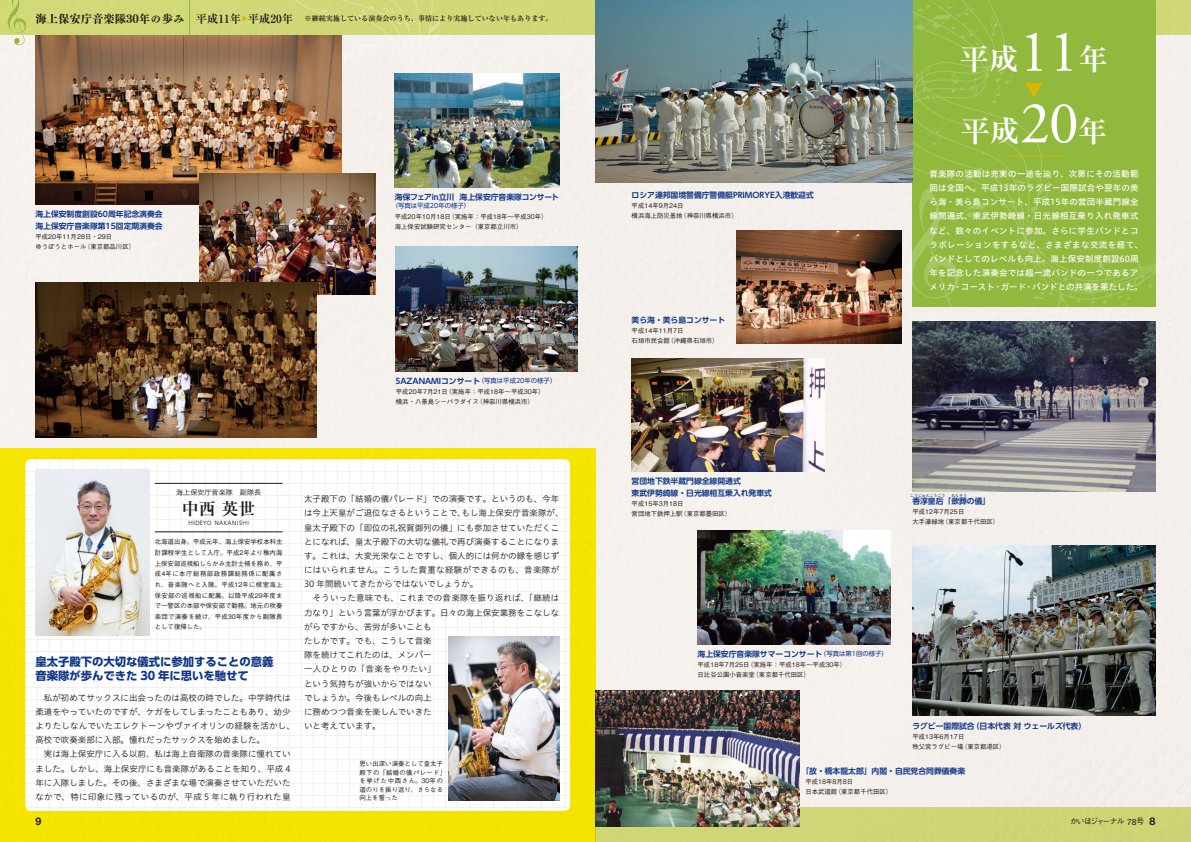
<style>
.page{position:relative;width:1191px;height:842px;background:#fff}
.page>*{position:absolute;margin:0;border:0;box-sizing:border-box;transform-origin:0 0}
.t1{font:700 29.8px "Ryumin Pr 6";color:#fff}
.t2{font:700 17px "Ryumin Pr 6 N";color:#231916}
.t3{font:700 11.3px/14.2px "UD Shin Go Pr 6 N";color:#0d3488}
.t4{font:700 10.6px "Helvetica Neue LT Pro";color:#231916}
.t5{font:8.5px/14.2px "Hiragino UD Sans Std W3";color:#231916}
.t6{font:8.5px/14.2px "Hiragino UD Sans Std W5";letter-spacing:.025em;color:#fff}
.t7{font:700 7.8px/11.3px "UD Shin Go Pro De";color:#0d3488}
.t8{font:500 7.8px "Gothic BBB Pro";letter-spacing:-.12em;color:#231916}
.t9{font:700 7.1px "Ryumin Pr 6";color:#231916}
.t10{font:7.1px "Hiragino UD Sans Std W3";color:#231916}
.t11{font:500 6.4px/9.9px "Gothic BBB Pro";color:#231916}
.t12{font:6.4px "UD Shin Go Pro";color:#0d3488}
.t13{font:5.7px "Hiragino UD Sans Std W3";color:#231916}
.t14{font:700 3.9px "UD Shin Go Pro De";color:#0d3488}
.s1{font-family:"Tsuku BMD Min Std E";font-weight:400;font-size:11.3px}
.s2{font-size:11.3px}
.s3{font-size:6.8px;color:#dbb500}
.s4{font-family:"UD Shin Go Pro";font-weight:400;font-size:6.4px}
.s5{font-family:"Adobe Garamond Pro";font-weight:400;font-size:59.5px}
.s6{font-family:"Helvetica Neue LT Pro";font-weight:400;font-size:8.6px}
.s7{font-family:"Helvetica Neue LT Pro";font-weight:700;font-size:10.6px}
</style>
<div class="page">
<div style="left:0;top:35px;width:1191px;height:771px;background:#f5f0ec"></div>
<div style="left:0;top:0;width:1191px;height:35px;background:#d1d978"></div>
<div style="left:595px;top:806px;width:596px;height:36px;background:#cfd575"></div>
<div style="left:0;top:448px;width:595px;height:394px;background:#f5e400"></div>
<svg style="left:865px;top:0;width:326px;height:333px;background:#a9c567"></svg>
<svg style="left:1188px;top:265px;width:3px;height:4px"></svg>
<svg style="left:1174px;top:258px;width:7px;height:22px"></svg>
<svg style="left:1118px;top:253px;width:50px;height:61px;background:#b3cc7a"></svg>
<svg style="left:993px;top:168px;width:19px;height:7px"></svg>
<svg style="left:931px;top:164px;width:9px;height:10px"></svg>
<svg style="left:980px;top:145px;width:10px;height:9px"></svg>
<svg style="left:927px;top:124px;width:17px;height:21px"></svg>
<svg style="left:965px;top:168px;width:18px;height:12px"></svg>
<svg style="left:1014px;top:236px;width:97px;height:86px;background:#a2c25e"></svg>
<svg style="left:907px;top:188px;width:80px;height:144px;background:#a4c361"></svg>
<svg style="left:1003px;top:181px;width:53px;height:45px;background:#94bb44"></svg>
<svg style="left:912px;top:1px;width:101px;height:114px;background:#93ba43"></svg>
<svg style="left:295px;top:0;width:300px;height:165px"></svg>
<svg style="left:565px;top:97px;width:7px;height:22px"></svg>
<svg style="left:579px;top:60px;width:16px;height:62px"></svg>
<svg style="left:321px;top:3px;width:10px;height:9px"></svg>
<svg style="left:341px;top:6px;width:106px;height:59px"></svg>
<hr style="left:189px;top:0;width:1px;height:35px;background:#91b93e">
<svg style="left:8px;top:0;width:18px;height:45px"></svg>
<img style="left:26px;top:459px;width:544px;height:352px">
<svg style="left:1025px;top:83px;width:17px;height:15px"></svg>
<hr style="left:1005px;top:155px;width:57px;height:1px;background:#dbb500">
<hr style="left:155px;top:483px;width:127px;height:1px;background:#231916">
<hr style="left:155px;top:532px;width:127px;height:1px;background:#231916">
<img style="left:35px;top:470px;width:114px;height:165px">
<img style="left:449px;top:636px;width:110px;height:165px">
<img style="left:595px;top:0;width:317px;height:182px">
<img style="left:35px;top:35px;width:307px;height:170px">
<img style="left:912px;top:322px;width:243px;height:170px">
<img style="left:912px;top:546px;width:243px;height:170px">
<img style="left:631px;top:358px;width:193px;height:114px">
<img style="left:395px;top:74px;width:164px;height:113px">
<img style="left:396px;top:247px;width:181px;height:124px">
<img style="left:697px;top:531px;width:193px;height:113px">
<img style="left:595px;top:691px;width:204px;height:136px">
<img style="left:737px;top:230px;width:164px;height:114px">
<img style="left:200px;top:173px;width:175px;height:121px">
<img style="left:35px;top:282px;width:281px;height:155px">
<p class="t9" style="left:35px;top:13px;width:519px"><span class="s1">海上保安庁音楽隊30年の歩み　</span><span class="s2">平成11年</span><span class="s3">▶</span><span class="s2">平成20年　</span>※継続実施している演奏会のうち、事情により実施していない年もあります。</p>
<p class="t7" style="left:35px;top:208px;width:137px">海上保安制度創設60周年記念演奏会　海上保安庁音楽隊第15回定期演奏会</p>
<p class="t11" style="left:35px;top:230px;width:101px">平成20年11月28日・29日<br>ゆうぽうとホール（東京都品川区）</p>
<p class="t7" style="left:395px;top:191px;width:165px">海保フェアin立川 海上保安庁音楽隊コンサート</p>
<p class="t12" style="left:392px;top:201px;width:80px">（写真は平成20年の様子）</p>
<p class="t11" style="left:395px;top:211px;width:154px">平成20年10月18日（実施年：平成18年〜平成30年）海上保安試験研究センター（東京都立川市）</p>
<p class="t7" style="left:396px;top:375px;width:162px">SAZANAMIコンサート<span class="s4">（写真は平成20年の様子）</span></p>
<p class="t11" style="left:396px;top:386px;width:150px">平成20年7月21日（実施年：平成18年〜平成30年）横浜・八景島シーパラダイス（神奈川県横浜市）</p>
<p class="t10" style="left:176px;top:487px;width:87px">海上保安庁音楽隊　副隊長</p>
<h2 class="t2" style="left:182px;top:496px;width:75px">中西 英世</h2>
<p class="t13" style="left:188px;top:519px;width:63px">HIDEYO NAKANISHI</p>
<p class="t11" style="left:155px;top:536px;width:129px;line-height:10.6px;text-align:justify">北海道出身。平成元年、海上保安学校本科主計課程学生として入庁。平成2年より稚内海上保安部巡視船しらかみ主計士補を務め、平成4年に本庁総務部政務課総務係に配属され、音楽隊へと入隊。平成12年に根室海上保安部の巡視船に配属。以降平成29年度まで一管区の本部や保安部で勤務。地元の吹奏楽団で演奏を続け、平成30年度から副隊長として復帰した。</p>
<h3 class="t3" style="left:35px;top:655px;width:240px">皇太子殿下の大切な儀式に参加することの意義音楽隊が歩んできた 30 年に思いを馳せて</h3>
<p class="t5" style="left:35px;top:690px;width:261px">　私が初めてサックスに出会ったのは高校の時でした。中学時代は柔道をやっていたのですが、ケガをしてしまったこともあり、幼少よりたしなんでいたエレクトーンやヴァイオリンの経験を活かし、高校で吹奏楽部に入部。憧れだったサックスを始めました。<br>　実は海上保安庁に入る以前、私は海上自衛隊の音楽隊に憧れていました。しかし、海上保安庁にも音楽隊があることを知り、平成 4年に入隊しました。その後、さまざまな場で演奏させていただいたなかで、特に印象に残っているのが、平成 5 年に執り行われた皇</p>
<p class="t5" style="left:304px;top:491px;width:261px">太子殿下の「結婚の儀パレード」での演奏です。というのも、今年は今上天皇がご退位なさるということで、もし海上保安庁音楽隊が、皇太子殿下の「即位の礼祝賀御列の儀」にも参加させていただくことになれば、皇太子殿下の大切な儀礼で再び演奏することになります。これは、大変光栄なことですし、個人的には何かの縁を感じずにはいられません。こうした貴重な経験ができるのも、音楽隊が<br>30 年間続いてきたからではないでしょうか。<br>　そういった意味でも、これまでの音楽隊を振り返れば、「継続は力なり」という言葉が浮かびます。日々の海上保安業務をこなしながらですから、苦労が多いことも<br>たしかです。でも、こうして音楽<br>隊を続けてこれたのは、メンバー<br>一人ひとりの「音楽をやりたい」<br>という気持ちが強いからではない<br>でしょうか。今後もレベルの向上<br>に務めつつ音楽を楽しんでいきた<br>いと考えています。</p>
<p class="t11" style="left:359px;top:759px;width:88px;line-height:8.5px">思い出深い演奏として皇太子殿下の「結婚の儀パレード」を挙げた中西さん。30年の道のりを振り返り、さらなる向上を誓った</p>
<p class="t7" style="left:631px;top:189px;width:184px">ロシア連邦国境警備庁警備艇PRIMORYE入港歓迎式</p>
<p class="t11" style="left:631px;top:200px;width:108px">平成14年9月24日<br>横浜海上防災基地（神奈川県横浜市）</p>
<p class="t7" style="left:631px;top:314px;width:95px">美ら海・美ら島コンサート</p>
<p class="t11" style="left:631px;top:325px;width:88px">平成14年11月7日<br>石垣市民会館（沖縄県石垣市）</p>
<h1 class="t1" style="left:959px;top:35px;width:150px">平成<span class="s5">11</span>年</h1>
<h1 class="t1" style="left:960px;top:107px;width:148px">平成<span class="s5">20</span>年</h1>
<p class="t6" style="left:929px;top:166px;width:215px">音楽隊の活動は充実の一途を辿り、次第にその活動範囲は全国へ。平成13年のラグビー国際試合や翌年の美ら海・美ら島コンサート、平成15年の営団半蔵門線全線開通式、東武伊勢崎線・日光線相互乗り入れ発車式など、数々のイベントに参加。さらに学生バンドとコラボレーションをするなど、さまざまな交流を経て、バンドとしてのレベルも向上。海上保安制度創設60周年を記念した演奏会では超一流バンドの一つであるアメリカ・コースト・ガード・バンドとの共演を果たした。</p>
<p class="t7" style="left:631px;top:475px;width:142px">営団地下鉄半蔵門線全線開通式<br>東武伊勢崎線・日光線相互乗入れ発車式</p>
<p class="t11" style="left:631px;top:497px;width:101px">平成15年3月18日<br>営団地下鉄押上駅（東京都墨田区）</p>
<p class="t14" style="left:910px;top:492px;width:37px">こうじゅんこうごう</p>
<p class="t14" style="left:951px;top:492px;width:17px">れんそう</p>
<p class="t11" style="left:912px;top:506px;width:88px">平成12年7月25日<br>大手濠緑地（東京都千代田区）</p>
<p class="t7" style="left:912px;top:496px;width:79px">香淳皇后「歛葬の儀」</p>
<p class="t7" style="left:697px;top:648px;width:192px">海上保安庁音楽隊サマーコンサート<span class="s4">（写真は第1回の様子）</span></p>
<p class="t11" style="left:697px;top:659px;width:150px">平成18年7月25日（実施年：平成18年〜平成30年）日比谷公園小音楽堂（東京都千代田区）</p>
<p class="t7" style="left:912px;top:720px;width:175px">ラグビー国際試合（日本代表 対 ウェールズ代表）</p>
<p class="t11" style="left:912px;top:731px;width:95px">平成13年6月17日<br>秩父宮ラグビー場（東京都港区）</p>
<p class="t7" style="left:801px;top:765px;width:165px">「故・橋本龍太郎」内閣・自民党合同葬儀奏楽</p>
<p class="t11" style="left:805px;top:776px;width:88px">平成18年8月8日<br>日本武道館（東京都千代田区）</p>
<p class="t4" style="left:35px;top:815px;width:7px">9</p>
<p class="t8" style="left:1070px;top:815px;width:87px">かいほジャーナル <span class="s6">78</span>号 <span class="s7">8</span></p>
</div>
